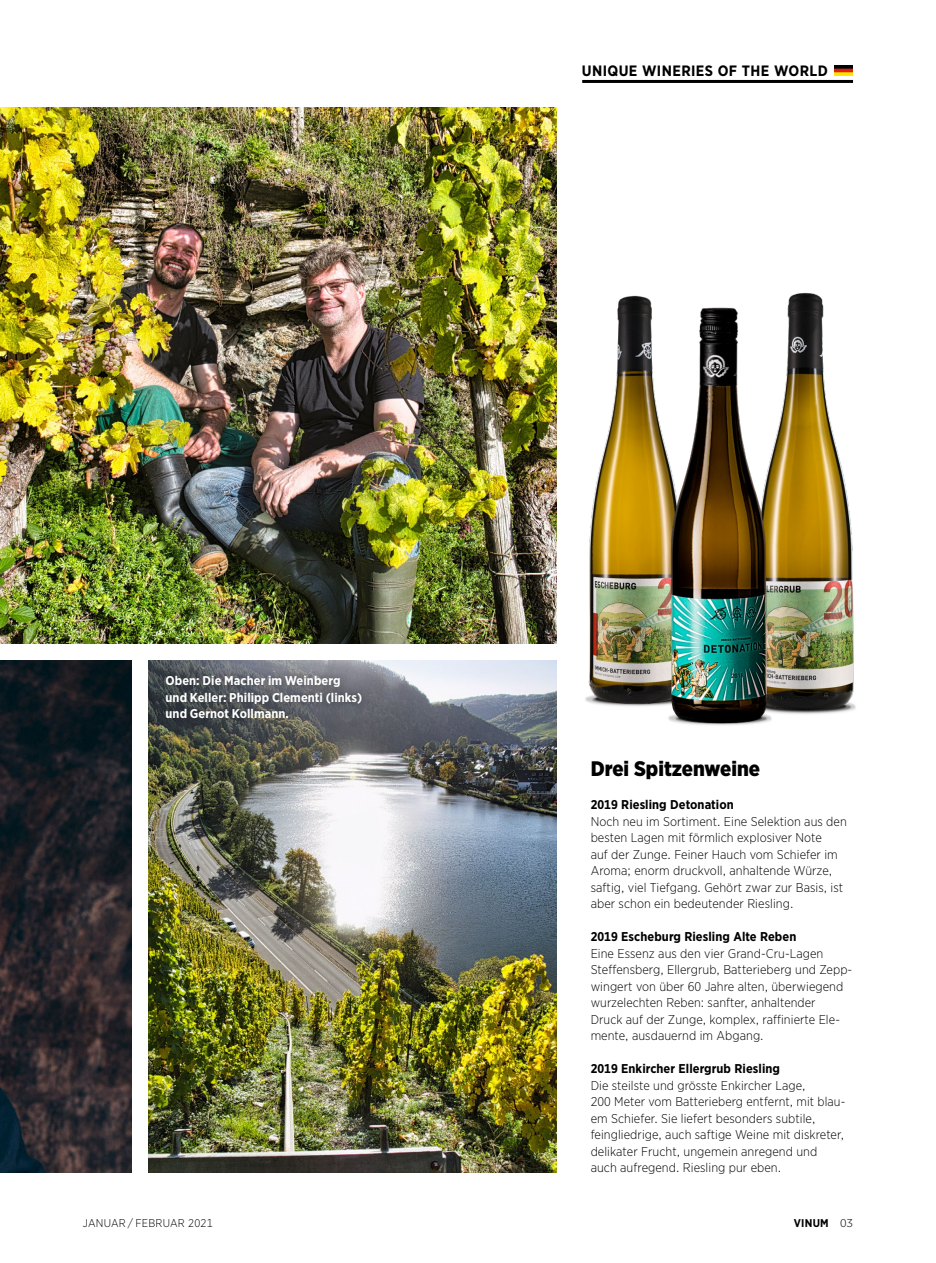
<style>
.page{position:relative;width:936px;height:1263px;background:#fff}
.page>*{position:absolute;margin:0;border:0;box-sizing:border-box;transform-origin:0 0}
.t1{font:900 21px "Gotham Narrow";color:#000}
.t2{font:700 15px "Gotham Narrow";letter-spacing:.025em;color:#000}
.t3{font:300 12.75px/16.5px "Gotham Narrow";letter-spacing:.005em;color:#000}
.t4{font:700 12.75px "Gotham Narrow";letter-spacing:.005em;color:#000}
.t5{font:700 12.75px/16.5px "Gotham Narrow";letter-spacing:.005em;color:#fff}
.t6{font:300 11.25px "Gotham Narrow";letter-spacing:.02em;color:#000}
.t7{font:700 11.25px "Gotham Narrow";letter-spacing:.02em;color:#000}
.s1{font-weight:300}
</style>
<div class="page">
<img style="left:0;top:660px;width:131px;height:512px">
<img style="left:0;top:107px;width:556px;height:537px">
<img style="left:148px;top:660px;width:408px;height:512px">
<img style="left:776px;top:292px;width:80px;height:422px">
<img style="left:585px;top:295px;width:77px;height:411px">
<img style="left:662px;top:307px;width:114px;height:417px">
<div style="left:157px;top:667px;width:213px;height:60px;background:#000;opacity:.5"></div>
<hr style="left:582px;top:80px;width:271px;height:3px;background:#000">
<img style="left:834px;top:65px;width:18px;height:11px">
<p class="t2" style="left:581px;top:61px;width:247px">UNIQUE WINERIES OF THE WORLD</p>
<p class="t5" style="left:165px;top:672px;width:198px">Oben: Die Macher im Weinberg und Keller: Philipp Clementi (links) und Gernot Kollmann.</p>
<h1 class="t1" style="left:590px;top:755px;width:171px">Drei Spitzenweine</h1>
<p class="t4" style="left:590px;top:796px;width:145px">2019 Riesling Detonation</p>
<p class="t3" style="left:590px;top:812px;width:258px">Noch neu im Sortiment. Eine Selektion aus den besten Lagen mit förmlich explosiver Note<br>auf der Zunge. Feiner Hauch vom Schiefer im Aroma; enorm druckvoll, anhaltende Würze, saftig, viel Tiefgang. Gehört zwar zur Basis, ist aber schon ein bedeutender Riesling.</p>
<p class="t4" style="left:590px;top:928px;width:207px">2019 Escheburg Riesling Alte Reben</p>
<p class="t3" style="left:590px;top:944px;width:263px">Eine Essenz aus den vier Grand-Cru-Lagen Steffensberg, Ellergrub, Batterieberg und Zepp&shy;wingert von über 60 Jahre alten, überwiegend wurzelechten Reben: sanfter, anhaltender<br>Druck auf der Zunge, komplex, raffinierte Ele&shy;mente, ausdauernd im Abgang.</p>
<p class="t4" style="left:590px;top:1060px;width:191px">2019 Enkircher Ellergrub Riesling</p>
<p class="t3" style="left:590px;top:1076px;width:256px">Die steilste und grösste Enkircher Lage,<br>200 Meter vom Batterieberg entfernt, mit blau&shy;em Schiefer. Sie liefert besonders subtile, feingliedrige, auch saftige Weine mit diskreter, delikater Frucht, ungemein anregend und auch aufregend. Riesling pur eben.</p>
<p class="t6" style="left:83px;top:1216px;width:131px">JANUAR / FEBRUAR 2021</p>
<p class="t7" style="left:793px;top:1216px;width:61px">VINUM <span class="s1">03</span></p>
</div>
